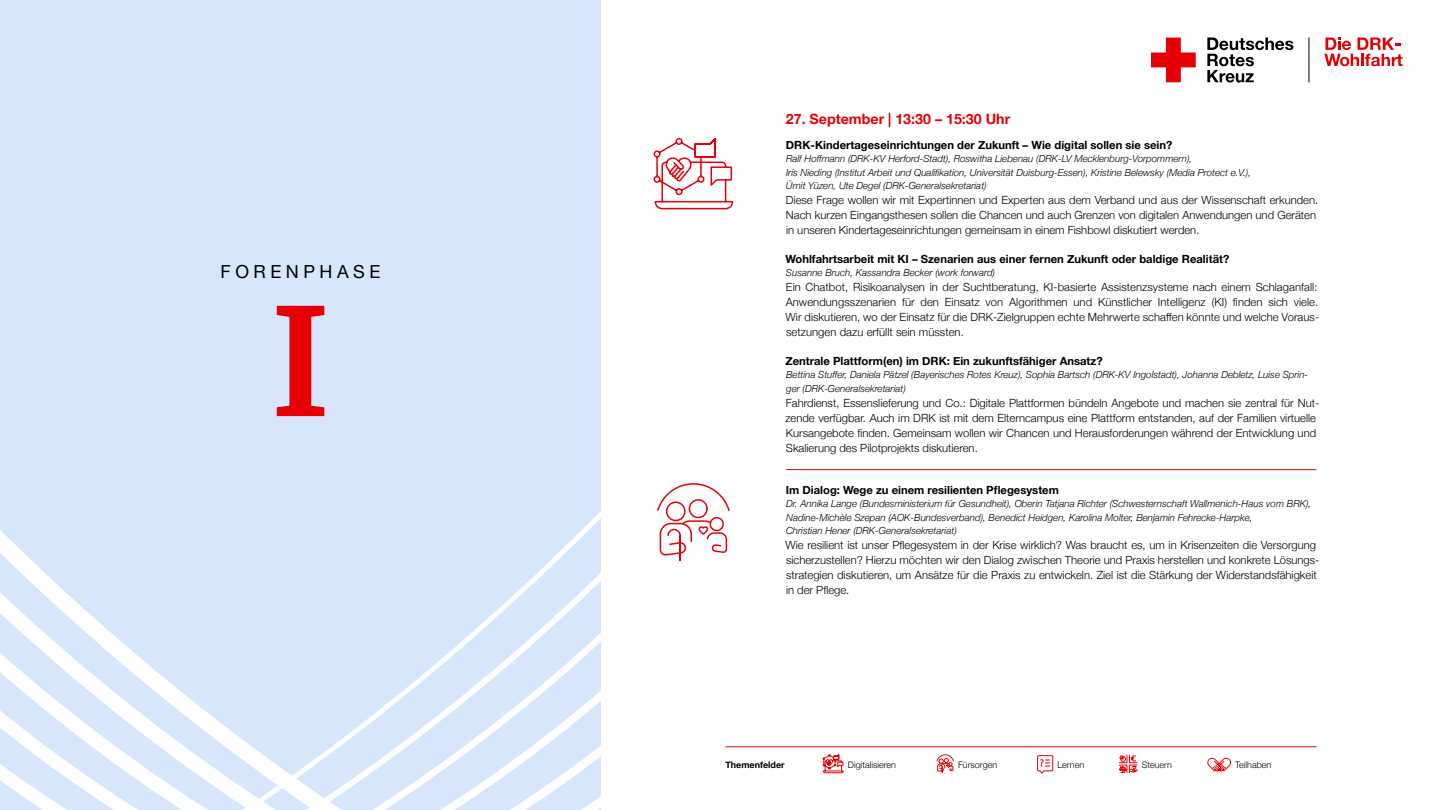
<style>
.page{position:relative;width:1440px;height:810px;background:#fff}
.page>*{position:absolute;margin:0;border:0;box-sizing:border-box;transform-origin:0 0}
.t1{font:700 148.5px "Merriweather";color:#e60005}
.t2{font:18px "Helvetica Neue";letter-spacing:.25em;color:#000}
.t3{font:700 14.25px "Helvetica Neue";color:#e60005}
.t4{font:300 11.25px/15px "Helvetica Neue";color:#000}
.t5{font:700 11.25px "Helvetica Neue";color:#000}
.t6{font:italic 300 9.75px/13.5px "Helvetica Neue";color:#000}
.t7{font:300 9px "Helvetica Neue";color:#000}
.t8{font:700 9px "Helvetica Neue";color:#000}
</style>
<div class="page">
<svg style="left:1151px;top:38px;width:45px;height:44px"></svg>
<svg style="left:1207px;top:38px;width:86px;height:44px"></svg>
<hr style="left:1309px;top:38px;width:1px;height:44px;background:#000">
<svg style="left:1324px;top:38px;width:78px;height:28px"></svg>
<div style="left:0;top:0;width:601px;height:810px;background:#d7e6fa"></div>
<svg style="left:657px;top:483px;width:73px;height:79px"></svg>
<svg style="left:823px;top:754px;width:21px;height:19px"></svg>
<svg style="left:937px;top:754px;width:17px;height:19px"></svg>
<svg style="left:1037px;top:755px;width:16px;height:19px"></svg>
<svg style="left:1119px;top:755px;width:18px;height:18px"></svg>
<svg style="left:1207px;top:757px;width:24px;height:15px"></svg>
<svg style="left:653px;top:138px;width:81px;height:72px"></svg>
<hr style="left:786px;top:469px;width:530px;height:1px;background:#e60005">
<hr style="left:725px;top:747px;width:592px;height:1px;background:#e60005">
<h2 class="t2" style="left:221px;top:259px;width:161px">FORENPHASE</h2>
<h1 class="t1" style="left:270px;top:259px;width:63px">I</h1>
<p class="t3" style="left:786px;top:108px;width:226px">27. September | 13:30 – 15:30 Uhr</p>
<p class="t5" style="left:786px;top:136px;width:388px">DRK-Kindertageseinrichtungen der Zukunft – Wie digital sollen sie sein?</p>
<p class="t6" style="left:786px;top:152px;width:467px">Ralf Hoffmann (DRK-KV Herford-Stadt), Roswitha Liebenau (DRK-LV Mecklenburg-Vorpommern),<br>Iris Nieding (Institut Arbeit und Qualifikation, Universität Duisburg-Essen), Kristine Belewsky (Media Protect e.V.),<br>Ümit Yüzen, Ute Degel (DRK-Generalsekretariat)</p>
<p class="t4" style="left:786px;top:192px;width:534px">Diese Frage wollen wir mit Expertinnen und Experten aus dem Verband und aus der Wissenschaft erkunden.<br>Nach kurzen Eingangsthesen sollen die Chancen und auch Grenzen von digitalen Anwendungen und Geräten in unseren Kindertageseinrichtungen gemeinsam in einem Fishbowl diskutiert werden.</p>
<p class="t5" style="left:786px;top:250px;width:445px">Wohlfahrtsarbeit mit KI – Szenarien aus einer fernen Zukunft oder baldige Realität?</p>
<p class="t6" style="left:786px;top:266px;width:211px">Susanne Bruch, Kassandra Becker (work forward)</p>
<p class="t4" style="left:785px;top:279px;width:535px">Ein Chatbot, Risikoanalysen in der Suchtberatung, KI-basierte Assistenzsysteme nach einem Schlaganfall:<br>Anwendungsszenarien für den Einsatz von Algorithmen und Künstlicher Intelligenz (KI) finden sich viele.<br>Wir diskutieren, wo der Einsatz für die DRK-Zielgruppen echte Mehrwerte schaffen könnte und welche Voraus&shy;setzungen dazu erfüllt sein müssten.</p>
<p class="t5" style="left:785px;top:352px;width:319px">Zentrale Plattform(en) im DRK: Ein zukunftsfähiger Ansatz?</p>
<p class="t6" style="left:786px;top:368px;width:524px">Bettina Stuffer, Daniela Pätzel (Bayerisches Rotes Kreuz), Sophia Bartsch (DRK-KV Ingolstadt), Johanna Debletz, Luise Sprin&shy;ger (DRK-Generalsekretariat)</p>
<p class="t4" style="left:785px;top:395px;width:535px">Fahrdienst, Essenslieferung und Co.: Digitale Plattformen bündeln Angebote und machen sie zentral für Nut&shy;zende verfügbar. Auch im DRK ist mit dem Elterncampus eine Plattform entstanden, auf der Familien virtuelle Kursangebote finden. Gemeinsam wollen wir Chancen und Herausforderungen während der Entwicklung und Skalierung des Pilotprojekts diskutieren.</p>
<p class="t5" style="left:786px;top:481px;width:275px">Im Dialog: Wege zu einem resilienten Pflegesystem</p>
<p class="t6" style="left:786px;top:497px;width:527px">Dr. Annika Lange (Bundesministerium für Gesundheit), Oberin Tatjana Richter (Schwesternschaft Wallmenich-Haus vom BRK),<br>Nadine-Michèle Szepan (AOK-Bundesverband), Benedict Heidgen, Karolina Molter, Benjamin Fehrecke-Harpke,<br>Christian Hener (DRK-Generalsekretariat)</p>
<p class="t4" style="left:785px;top:537px;width:535px">Wie resilient ist unser Pflegesystem in der Krise wirklich? Was braucht es, um in Krisenzeiten die Versorgung sicherzustellen? Hierzu möchten wir den Dialog zwischen Theorie und Praxis herstellen und konkrete Lösungs&shy;strategien diskutieren, um Ansätze für die Praxis zu entwickeln. Ziel ist die Stärkung der Widerstandsfähigkeit in der Pflege.</p>
<p class="t8" style="left:725px;top:758px;width:61px">Themenfelder</p>
<p class="t7" style="left:848px;top:758px;width:50px">Digitalisieren</p>
<p class="t7" style="left:958px;top:758px;width:41px">Fürsorgen</p>
<p class="t7" style="left:1057px;top:758px;width:28px">Lernen</p>
<p class="t7" style="left:1142px;top:758px;width:32px">Steuern</p>
<p class="t7" style="left:1235px;top:758px;width:38px">Teilhaben</p>
</div>
